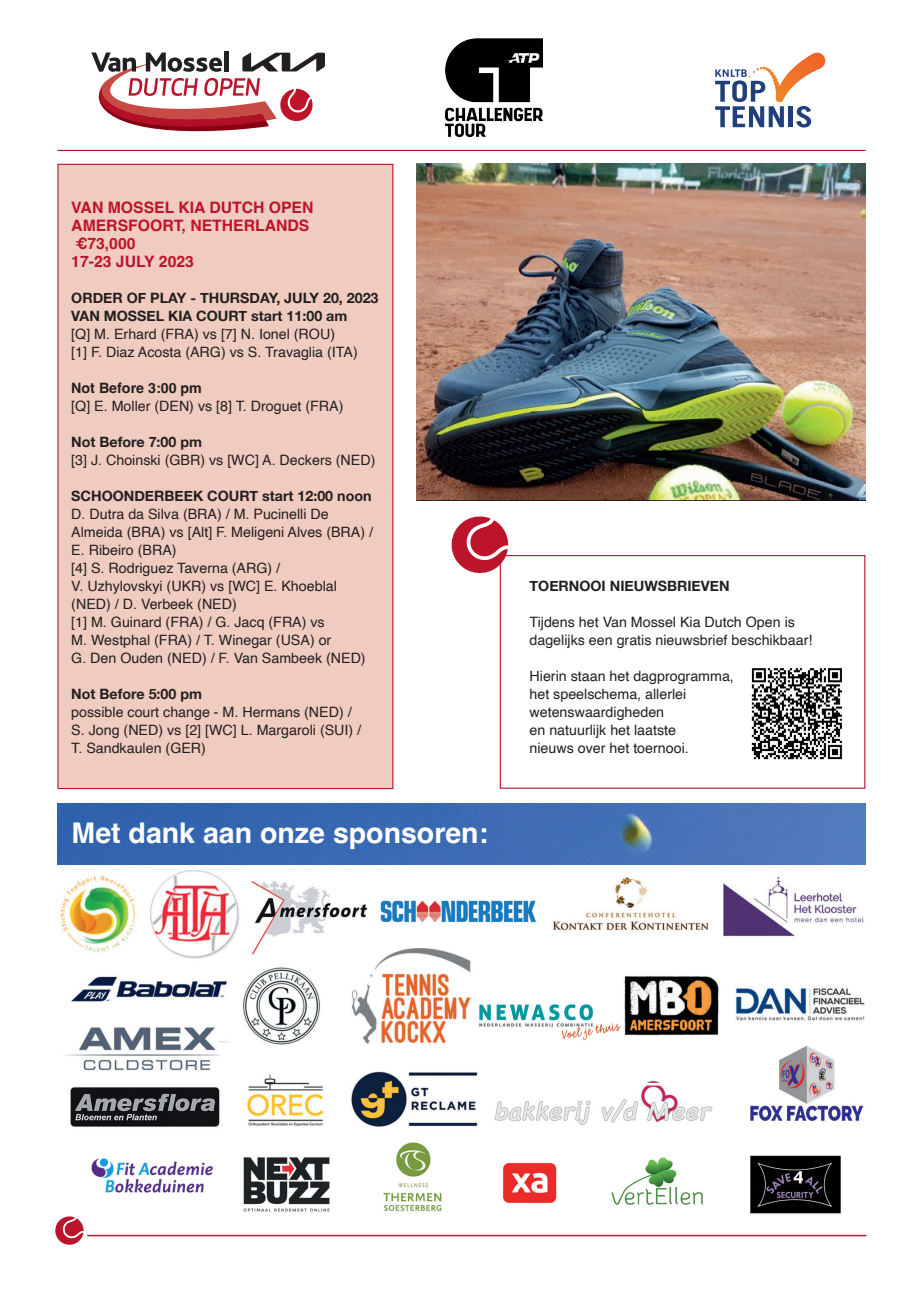
<style>
.page{position:relative;width:923px;height:1293px;background:#fff}
.page>*{position:absolute;margin:0;border:0;box-sizing:border-box;transform-origin:0 0}
.t1{font:700 28.5px "Helvetica";color:#fff}
.t2{font:700 15.75px/18px "Helvetica";color:#bc142a}
.t3{font:14.25px/18px "Helvetica";color:#231f20}
.t4{font:700 14.25px/18px "Helvetica Neue";color:#231f20}
.t5{font:700 14.25px "Helvetica";color:#231f20}
</style>
<div class="page">
<svg style="left:715px;top:53px;width:110px;height:74px"></svg>
<hr style="left:224px;top:51px;width:4px;height:20px;background:#231f20">
<svg style="left:91px;top:52px;width:234px;height:80px"></svg>
<img style="left:445px;top:38px;width:98px;height:98px">
<hr style="left:57px;top:150px;width:808px;height:1px;background:#bc142a">
<hr style="left:87px;top:1234px;width:779px;height:2px;background:#bc142a">
<img style="left:57px;top:852px;width:809px;height:362px">
<img style="left:57px;top:804px;width:808px;height:60px">
<div style="left:500px;top:555px;width:365px;height:234px;border:1px solid #bc142a"></div>
<img style="left:751px;top:668px;width:91px;height:92px">
<div style="left:58px;top:164px;width:335px;height:624px;background:#f0cbbf"></div>
<svg style="left:451px;top:516px;width:57px;height:61px"></svg>
<svg style="left:55px;top:1216px;width:29px;height:29px"></svg>
<img style="left:416px;top:164px;width:449px;height:336px">
<p class="t2" style="left:71px;top:200px;width:244px">VAN MOSSEL KIA DUTCH OPEN<br>AMERSFOORT, NETHERLANDS €73,000<br>17-23 JULY 2023</p>
<p class="t4" style="left:71px;top:289px;width:309px">ORDER OF PLAY - THURSDAY, JULY 20, 2023<br>VAN MOSSEL KIA COURT start 11:00 am</p>
<p class="t3" style="left:71px;top:325px;width:288px">[Q] M. Erhard (FRA) vs [7] N. Ionel (ROU)<br>[1] F. Diaz Acosta (ARG) vs S. Travaglia (ITA)</p>
<p class="t5" style="left:71px;top:379px;width:132px">Not Before 3:00 pm</p>
<p class="t3" style="left:71px;top:397px;width:274px">[Q] E. Moller (DEN) vs [8] T. Droguet (FRA)</p>
<p class="t4" style="left:71px;top:433px;width:132px">Not Before 7:00 pm</p>
<p class="t3" style="left:71px;top:451px;width:306px">[3] J. Choinski (GBR) vs [WC] A. Deckers (NED)</p>
<p class="t4" style="left:71px;top:487px;width:302px">SCHOONDERBEEK COURT start 12:00 noon</p>
<p class="t3" style="left:71px;top:505px;width:303px">D. Dutra da Silva (BRA) / M. Pucinelli De Almeida (BRA) vs [Alt] F. Meligeni Alves (BRA) / E. Ribeiro (BRA)<br>[4] S. Rodriguez Taverna (ARG) /<br>V. Uzhylovskyi (UKR) vs [WC] E. Khoeblal (NED) / D. Verbeek (NED)<br>[1] M. Guinard (FRA) / G. Jacq (FRA) vs<br>M. Westphal (FRA) / T. Winegar (USA) or<br>G. Den Ouden (NED) / F. Van Sambeek (NED)</p>
<p class="t4" style="left:71px;top:685px;width:132px">Not Before 5:00 pm</p>
<p class="t3" style="left:71px;top:703px;width:291px">possible court change - M. Hermans (NED) /<br>S. Jong (NED) vs [2] [WC] L. Margaroli (SUI) /<br>T. Sandkaulen (GER)</p>
<h1 class="t1" style="left:72px;top:815px;width:418px">Met dank aan onze sponsoren:</h1>
<p class="t4" style="left:529px;top:577px;width:201px">TOERNOOI NIEUWSBRIEVEN</p>
<p class="t3" style="left:529px;top:613px;width:284px">Tijdens het Van Mossel Kia Dutch Open is dagelijks een gratis nieuwsbrief beschikbaar!</p>
<p class="t3" style="left:529px;top:667px;width:206px">Hierin staan het dagprogramma, het speelschema, allerlei wetenswaardigheden<br>en natuurlijk het laatste<br>nieuws over het toernooi.</p>
</div>
